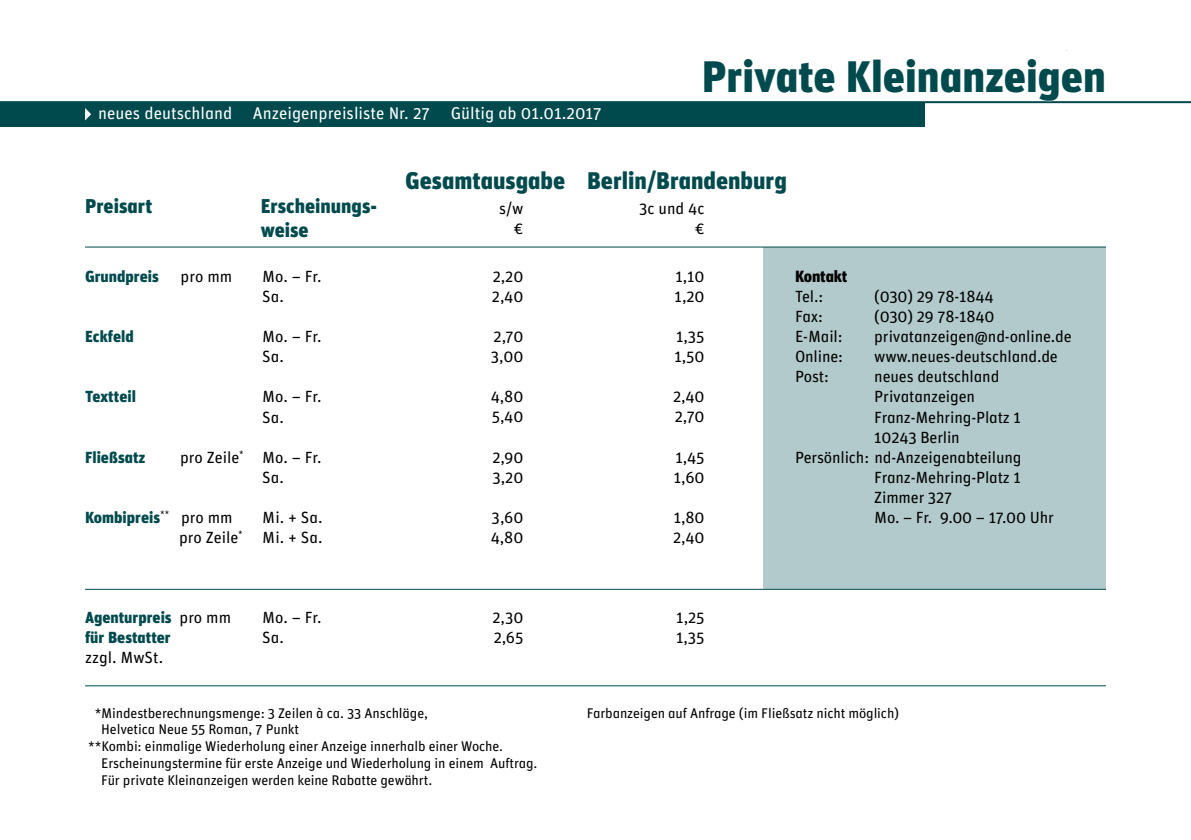
<style>
.page{position:relative;width:1191px;height:840px;background:#fff}
.page>*{position:absolute;margin:0;border:0;box-sizing:border-box;transform-origin:0 0}
.t1{font:44px "Unit Black Alternate";color:#004a4e}
.t2{font:24px "Unit Black Alternate";color:#004a4e}
.t3{font:20px "Unit Black Alternate";color:#004a4e}
.t4{font:17px "Unit Regular Alternate";color:#fff}
.t5{font:16.2px "Unit Regular Alternate";letter-spacing:-.01em;color:#000}
.t6{font:16.2px "Unit Black Alternate";letter-spacing:-.01em;color:#000}
.t7{font:16px "Unit Black Alternate";color:#004a4e}
.t8{font:14px "Unit Regular Alternate";letter-spacing:-.01em;color:#000}
.s1{font-family:"Unit Regular Alternate";font-size:16.2px;color:#000}
</style>
<div class="page">
<div style="left:763px;top:247px;width:343px;height:341px;background:#b2cacb"></div>
<hr style="left:85px;top:246px;width:1021px;height:1px;background:#004a4e">
<div style="left:0;top:102px;width:924px;height:24px;background:#004a4e"></div>
<hr style="left:0;top:101px;width:1191px;height:2px;background:#004a4e">
<svg style="left:85px;top:108px;width:6px;height:12px"></svg>
<svg style="left:703px;top:101px;width:132px;height:1px"></svg>
<svg style="left:883px;top:101px;width:222px;height:1px"></svg>
<hr style="left:85px;top:588px;width:1021px;height:1px;background:#004a4e">
<hr style="left:85px;top:685px;width:1021px;height:1px;background:#004a4e">
<p class="t4" style="left:98px;top:103px;width:505px">neues deutschland Anzeigenpreisliste Nr. 27 Gültig ab 01.01.2017</p>
<p class="t1" style="left:701px;top:49px;width:406px">Private Kleinanzeigen</p>
<p class="t3" style="left:85px;top:193px;width:69px">Preisart</p>
<p class="t3" style="left:261px;top:193px;width:118px">Erscheinungs-</p>
<p class="t3" style="left:261px;top:217px;width:49px">weise</p>
<p class="t7" style="left:85px;top:267px;width:75px">Grundpreis</p>
<p class="t5" style="left:181px;top:267px;width:53px">pro mm</p>
<p class="t5" style="left:262px;top:267px;width:61px">Mo. – Fr.</p>
<p class="t5" style="left:262px;top:287px;width:23px">Sa.</p>
<p class="t5" style="left:262px;top:327px;width:61px">Mo. – Fr.</p>
<p class="t5" style="left:262px;top:347px;width:23px">Sa.</p>
<p class="t5" style="left:262px;top:387px;width:61px">Mo. – Fr.</p>
<p class="t5" style="left:262px;top:407px;width:23px">Sa.</p>
<p class="t5" style="left:262px;top:447px;width:61px">Mo. – Fr.</p>
<p class="t5" style="left:262px;top:467px;width:23px">Sa.</p>
<p class="t5" style="left:262px;top:507px;width:62px">Mi. + Sa.</p>
<p class="t5" style="left:262px;top:527px;width:62px">Mi. + Sa.</p>
<p class="t7" style="left:85px;top:327px;width:50px">Eckfeld</p>
<p class="t7" style="left:85px;top:387px;width:52px">Textteil</p>
<p class="t7" style="left:85px;top:447px;width:62px">Fließsatz</p>
<p class="t5" style="left:180px;top:447px;width:65px">pro Zeile<sup>*</sup></p>
<p class="t7" style="left:85px;top:507px;width:149px">Kombipreis<sup>**</sup> <span class="s1">pro mm</span></p>
<p class="t5" style="left:179px;top:527px;width:65px">pro Zeile<sup>*</sup></p>
<p class="t7" style="left:85px;top:607px;width:148px">Agenturpreis <span class="s1">pro mm</span></p>
<p class="t7" style="left:85px;top:627px;width:87px">für Bestatter</p>
<p class="t5" style="left:85px;top:647px;width:80px">zzgl. MwSt.</p>
<p class="t5" style="left:262px;top:607px;width:61px">Mo. – Fr.</p>
<p class="t5" style="left:262px;top:627px;width:23px">Sa.</p>
<p class="t2" style="left:405px;top:165px;width:383px">Gesamtausgabe Berlin/Brandenburg</p>
<p class="t5" style="left:499px;top:199px;width:26px">s/w</p>
<p class="t5" style="left:513px;top:219px;width:11px">€</p>
<p class="t5" style="left:493px;top:267px;width:32px">2,20</p>
<p class="t5" style="left:492px;top:287px;width:33px">2,40</p>
<p class="t5" style="left:493px;top:327px;width:31px">2,70</p>
<p class="t5" style="left:491px;top:347px;width:34px">3,00</p>
<p class="t5" style="left:491px;top:387px;width:34px">4,80</p>
<p class="t5" style="left:492px;top:407px;width:33px">5,40</p>
<p class="t5" style="left:492px;top:447px;width:33px">2,90</p>
<p class="t5" style="left:492px;top:467px;width:33px">3,20</p>
<p class="t5" style="left:491px;top:507px;width:33px">3,60</p>
<p class="t5" style="left:491px;top:527px;width:34px">4,80</p>
<p class="t5" style="left:639px;top:199px;width:67px">3c und 4c</p>
<p class="t5" style="left:695px;top:219px;width:11px">€</p>
<p class="t5" style="left:675px;top:267px;width:31px">1,10</p>
<p class="t5" style="left:674px;top:287px;width:32px">1,20</p>
<p class="t5" style="left:676px;top:327px;width:30px">1,35</p>
<p class="t5" style="left:674px;top:347px;width:32px">1,50</p>
<p class="t5" style="left:673px;top:387px;width:33px">2,40</p>
<p class="t5" style="left:674px;top:407px;width:31px">2,70</p>
<p class="t5" style="left:675px;top:447px;width:31px">1,45</p>
<p class="t5" style="left:674px;top:467px;width:32px">1,60</p>
<p class="t5" style="left:673px;top:507px;width:32px">1,80</p>
<p class="t5" style="left:673px;top:527px;width:33px">2,40</p>
<p class="t6" style="left:795px;top:266px;width:54px">Kontakt</p>
<p class="t5" style="left:795px;top:287px;width:30px">Tel.:</p>
<p class="t5" style="left:874px;top:287px;width:121px">(030) 29 78-1844</p>
<p class="t5" style="left:795px;top:307px;width:30px">Fax:</p>
<p class="t5" style="left:874px;top:307px;width:122px">(030) 29 78-1840</p>
<p class="t5" style="left:795px;top:327px;width:49px">E-Mail:</p>
<p class="t5" style="left:874px;top:327px;width:199px">privatanzeigen@nd-online.de</p>
<p class="t5" style="left:795px;top:347px;width:50px">Online:</p>
<p class="t5" style="left:874px;top:347px;width:185px">www.neues-deutschland.de</p>
<p class="t5" style="left:795px;top:367px;width:35px">Post:</p>
<p class="t5" style="left:874px;top:367px;width:127px">neues deutschland</p>
<p class="t5" style="left:874px;top:387px;width:102px">Privatanzeigen</p>
<p class="t5" style="left:874px;top:407px;width:148px">Franz-Mehring-Platz 1</p>
<p class="t5" style="left:874px;top:427px;width:87px">10243 Berlin</p>
<p class="t5" style="left:795px;top:447px;width:228px">Persönlich: nd-Anzeigenabteilung</p>
<p class="t5" style="left:874px;top:467px;width:148px">Franz-Mehring-Platz 1</p>
<p class="t5" style="left:874px;top:487px;width:80px">Zimmer 327</p>
<p class="t5" style="left:874px;top:507px;width:181px">Mo. – Fr. 9.00 – 17.00 Uhr</p>
<p class="t5" style="left:492px;top:607px;width:33px">2,30</p>
<p class="t5" style="left:493px;top:627px;width:31px">2,65</p>
<p class="t5" style="left:676px;top:607px;width:30px">1,25</p>
<p class="t5" style="left:676px;top:627px;width:30px">1,35</p>
<p class="t8" style="left:95px;top:704px;width:335px">*Mindestberechnungsmenge: 3 Zeilen à ca. 33 Anschläge,</p>
<p class="t8" style="left:101px;top:721px;width:199px">Helvetica Neue 55 Roman, 7 Punkt</p>
<p class="t8" style="left:88px;top:737px;width:416px">**Kombi: einmalige Wiederholung einer Anzeige innerhalb einer Woche.</p>
<p class="t8" style="left:101px;top:754px;width:438px">Erscheinungstermine für erste Anzeige und Wiederholung in einem Auftrag.</p>
<p class="t8" style="left:101px;top:771px;width:332px">Für private Kleinanzeigen werden keine Rabatte gewährt.</p>
<p class="t8" style="left:587px;top:704px;width:314px">Farbanzeigen auf Anfrage (im Fließsatz nicht möglich)</p>
</div>
